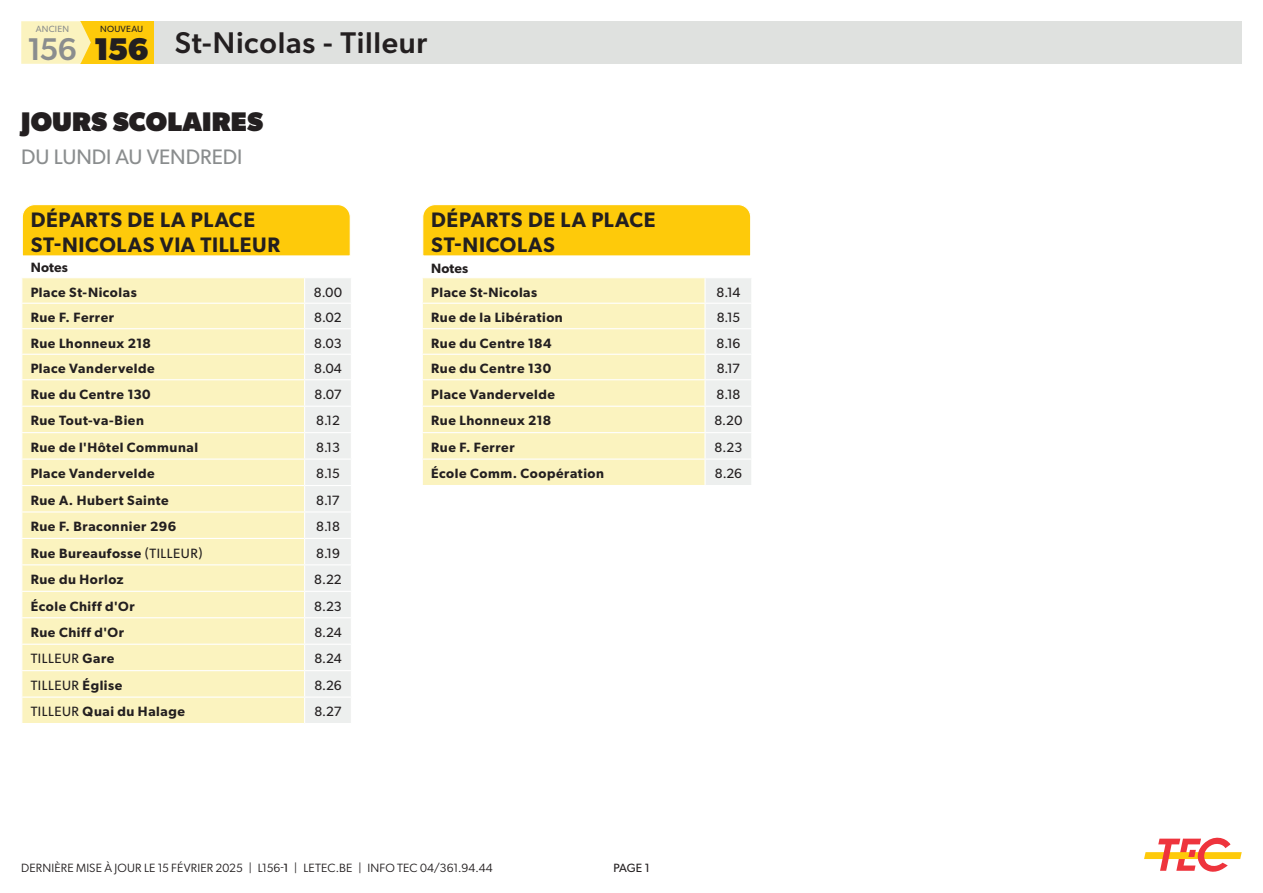
<style>
.page{position:relative;width:1263px;height:893px;background:#fff}
.page>*{position:absolute;margin:0;border:0;box-sizing:border-box;transform-origin:0 0}
.t1{font:500 31.5px "Gibson";color:#8a8d8e}
.t2{font:700 31.5px "Gibson";color:#231f20}
.t3{font:500 30px "Gibson";letter-spacing:.025em;color:#231f20}
.t4{font:800 27px "Gibson";letter-spacing:.005em;color:#231f20}
.t5{font:600 21px/25.2px "Gibson";letter-spacing:.03em;color:#231f20}
.t6{font:21px "Gibson";letter-spacing:-.005em;color:#8a8d8e}
.t7{font:600 13.5px "Gibson";letter-spacing:.04em;color:#231f20}
.t8{font:13.5px "Gibson";color:#231f20}
.t9{font:13.5px "Gibson";letter-spacing:.035em;color:#231f20}
.t10{font:12px "Gibson";letter-spacing:.01em;color:#231f20}
.t11{font:12px "Gibson";color:#231f20}
.t12{font:9px "Gibson";letter-spacing:.025em;color:#231f20}
.t13{font:9px "Gibson";letter-spacing:.025em;color:#8a8d8e}
.s1{font-weight:400}
.s2{font-weight:600}
.s3{font-style:inherit}
</style>
<div class="page">
<div style="left:154px;top:21px;width:1088px;height:43px;background:#dfe1df"></div>
<div style="left:80px;top:21px;width:74px;height:43px;background:#feca0a"></div>
<svg style="left:21px;top:21px;width:70px;height:43px"></svg>
<svg style="left:1144px;top:837px;width:98px;height:35px"></svg>
<svg style="left:22px;top:204px;width:329px;height:519px"></svg>
<svg style="left:422px;top:204px;width:329px;height:281px"></svg>
<p class="t13" style="left:36px;top:23px;width:35px">ANCIEN</p>
<p class="t12" style="left:100px;top:23px;width:44px">NOUVEAU</p>
<h1 class="t2" style="left:95px;top:27px;width:56px">156</h1>
<h1 class="t1" style="left:28px;top:27px;width:50px">156</h1>
<h2 class="t3" style="left:175px;top:22px;width:254px">St-Nicolas - Tilleur</h2>
<p class="t4" style="left:21px;top:102px;width:244px">JOURS SCOLAIRES</p>
<p class="t6" style="left:21px;top:142px;width:223px">DU LUNDI AU VENDREDI</p>
<p class="t5" style="left:31px;top:206px;width:251px">DÉPARTS DE LA PLACE<br>ST-NICOLAS VIA TILLEUR</p>
<p class="t7" style="left:31px;top:258px;width:39px">Notes</p>
<p class="t7" style="left:31px;top:282px;width:108px">Place St-Nicolas</p>
<p class="t8" style="left:314px;top:283px;width:30px">8.00</p>
<p class="t7" style="left:31px;top:308px;width:85px">Rue F. Ferrer</p>
<p class="t8" style="left:314px;top:308px;width:29px">8.02</p>
<p class="t7" style="left:31px;top:333px;width:122px">Rue Lhonneux 218</p>
<p class="t8" style="left:314px;top:334px;width:29px">8.03</p>
<p class="t7" style="left:31px;top:359px;width:126px">Place Vandervelde</p>
<p class="t8" style="left:314px;top:359px;width:29px">8.04</p>
<p class="t7" style="left:31px;top:385px;width:122px">Rue du Centre 130</p>
<p class="t8" style="left:314px;top:385px;width:29px">8.07</p>
<p class="t7" style="left:31px;top:411px;width:115px">Rue Tout-va-Bien</p>
<p class="t8" style="left:316px;top:411px;width:25px">8.12</p>
<p class="t7" style="left:31px;top:438px;width:169px">Rue de l'Hôtel Communal</p>
<p class="t8" style="left:316px;top:438px;width:25px">8.13</p>
<p class="t7" style="left:31px;top:464px;width:126px">Place Vandervelde</p>
<p class="t8" style="left:316px;top:464px;width:25px">8.15</p>
<p class="t7" style="left:31px;top:491px;width:140px">Rue A. Hubert Sainte</p>
<p class="t8" style="left:316px;top:491px;width:25px">8.17</p>
<p class="t7" style="left:31px;top:517px;width:147px">Rue F. Braconnier 296</p>
<p class="t8" style="left:316px;top:517px;width:25px">8.18</p>
<p class="t7" style="left:31px;top:543px;width:173px">Rue Bureaufosse <span class="s1">(TILLEUR)</span></p>
<p class="t8" style="left:316px;top:544px;width:25px">8.19</p>
<p class="t7" style="left:31px;top:570px;width:94px">Rue du Horloz</p>
<p class="t8" style="left:314px;top:570px;width:29px">8.22</p>
<p class="t7" style="left:31px;top:596px;width:105px">École Chiff d'Or</p>
<p class="t8" style="left:314px;top:597px;width:29px">8.23</p>
<p class="t7" style="left:31px;top:623px;width:95px">Rue Chiff d'Or</p>
<p class="t8" style="left:314px;top:623px;width:29px">8.24</p>
<p class="t9" style="left:31px;top:649px;width:85px">TILLEUR <span class="s2">Gare</span></p>
<p class="t8" style="left:314px;top:649px;width:29px">8.24</p>
<p class="t9" style="left:31px;top:676px;width:93px">TILLEUR <span class="s2">Église</span></p>
<p class="t8" style="left:314px;top:676px;width:29px">8.26</p>
<p class="t7" style="left:31px;top:702px;width:156px"><span class="s1">TILLEUR</span> Quai du Halage</p>
<p class="t8" style="left:314px;top:702px;width:29px">8.27</p>
<p class="t5" style="left:431px;top:206px;width:226px">DÉPARTS DE LA PLACE<br>ST-NICOLAS</p>
<p class="t7" style="left:431px;top:259px;width:39px">Notes</p>
<p class="t7" style="left:431px;top:282px;width:108px">Place St-Nicolas</p>
<p class="t8" style="left:716px;top:283px;width:25px">8.14</p>
<p class="t7" style="left:431px;top:308px;width:133px">Rue de la Libération</p>
<p class="t8" style="left:717px;top:308px;width:25px">8.15</p>
<p class="t7" style="left:431px;top:333px;width:122px">Rue du Centre 184</p>
<p class="t8" style="left:716px;top:334px;width:25px">8.16</p>
<p class="t7" style="left:431px;top:359px;width:122px">Rue du Centre 130</p>
<p class="t8" style="left:717px;top:359px;width:25px">8.17</p>
<p class="t7" style="left:431px;top:385px;width:126px">Place Vandervelde</p>
<p class="t8" style="left:716px;top:385px;width:25px">8.18</p>
<p class="t7" style="left:431px;top:411px;width:122px">Rue Lhonneux 218</p>
<p class="t8" style="left:714px;top:411px;width:30px">8.20</p>
<p class="t7" style="left:431px;top:438px;width:85px">Rue F. Ferrer</p>
<p class="t8" style="left:715px;top:438px;width:29px">8.23</p>
<p class="t7" style="left:431px;top:464px;width:174px">École Comm. Coopération</p>
<p class="t8" style="left:715px;top:464px;width:29px">8.26</p>
<p class="t10" style="left:21px;top:859px;width:473px">DERNIÈRE MISE À JOUR LE 15 FÉVRIER 2025 | L156-<span class="s3">1</span> | LETEC.BE | INFO TEC 04/361.94.44</p>
<p class="t11" style="left:613px;top:859px;width:38px">PAGE 1</p>
</div>
